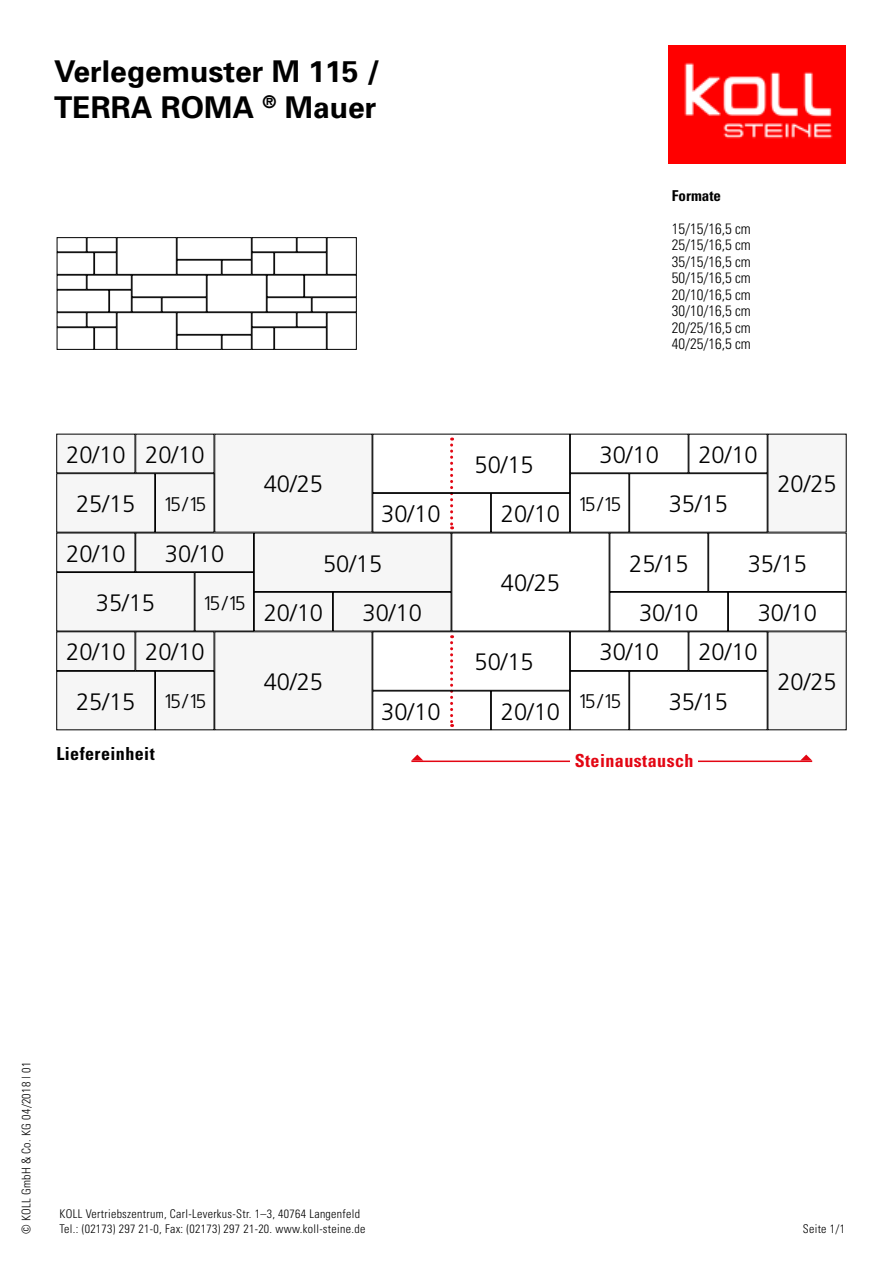
<style>
.page{position:relative;width:893px;height:1263px;background:#fff}
.page>*{position:absolute;margin:0;border:0;box-sizing:border-box;transform-origin:0 0}
.t1{font:700 30px/36px "Univers";color:#000}
.t2{font:300 23.7px "Frutiger";color:#000}
.t3{font:300 19.8px "Frutiger";letter-spacing:-.2em;color:#000}
.t4{font:700 condensed 18px "Univers";letter-spacing:.025em;color:#e30613}
.t5{font:700 condensed 18px "Univers";letter-spacing:.025em;color:#000}
.t6{font:300 condensed 15px/16.5px "Univers";color:#000;text-align:justify}
.t7{font:700 condensed 15px "Univers";color:#000}
.t8{font:300 condensed 12px "Univers";letter-spacing:.025em;color:#000}
</style>
<div class="page">
<img style="left:668px;top:45px;width:177px;height:119px">
<div style="left:57px;top:632px;width:78px;height:38px;background:#f6f6f6"></div>
<div style="left:56px;top:631px;width:79px;height:40px;border:1px solid #000"></div>
<div style="left:57px;top:434px;width:78px;height:39px;background:#f6f6f6"></div>
<div style="left:57px;top:533px;width:78px;height:39px;background:#f6f6f6"></div>
<div style="left:254px;top:592px;width:79px;height:39px;background:#f6f6f6"></div>
<div style="left:254px;top:592px;width:79px;height:39px;border:1px solid #000"></div>
<div style="left:491px;top:691px;width:79px;height:39px;border:1px solid #000"></div>
<div style="left:491px;top:493px;width:79px;height:39px;border:1px solid #000"></div>
<div style="left:688px;top:631px;width:79px;height:40px;border:1px solid #000"></div>
<div style="left:136px;top:632px;width:78px;height:38px;background:#f6f6f6"></div>
<div style="left:135px;top:631px;width:79px;height:40px;border:1px solid #000"></div>
<div style="left:136px;top:434px;width:78px;height:39px;background:#f6f6f6"></div>
<div style="left:136px;top:533px;width:118px;height:39px;background:#f6f6f6"></div>
<div style="left:333px;top:592px;width:118px;height:39px;background:#f6f6f6"></div>
<div style="left:333px;top:592px;width:118px;height:39px;border:1px solid #000"></div>
<div style="left:609px;top:592px;width:119px;height:39px;border:1px solid #000"></div>
<div style="left:372px;top:493px;width:119px;height:39px;border:1px solid #000"></div>
<div style="left:570px;top:631px;width:118px;height:40px;border:1px solid #000"></div>
<div style="left:728px;top:592px;width:119px;height:39px;border:1px solid #000"></div>
<div style="left:57px;top:572px;width:137px;height:59px;background:#f6f6f6"></div>
<div style="left:56px;top:572px;width:139px;height:59px;border:1px solid #000"></div>
<div style="left:629px;top:671px;width:138px;height:59px;border:1px solid #000"></div>
<div style="left:629px;top:473px;width:138px;height:59px;border:1px solid #000"></div>
<div style="left:609px;top:533px;width:99px;height:59px;border:1px solid #000"></div>
<div style="left:708px;top:533px;width:139px;height:59px;border:1px solid #000"></div>
<div style="left:254px;top:533px;width:197px;height:58px;background:#f6f6f6"></div>
<div style="left:254px;top:533px;width:197px;height:59px;border:1px solid #000"></div>
<div style="left:372px;top:631px;width:198px;height:60px;border:1px solid #000"></div>
<div style="left:372px;top:434px;width:198px;height:59px;border:1px solid #000"></div>
<div style="left:768px;top:632px;width:78px;height:98px;background:#f6f6f6"></div>
<div style="left:768px;top:434px;width:78px;height:98px;background:#f6f6f6"></div>
<div style="left:215px;top:632px;width:157px;height:98px;background:#f6f6f6"></div>
<div style="left:215px;top:434px;width:157px;height:98px;background:#f6f6f6"></div>
<div style="left:57px;top:671px;width:98px;height:59px;background:#f6f6f6"></div>
<div style="left:56px;top:671px;width:99px;height:59px;border:1px solid #000"></div>
<div style="left:57px;top:474px;width:98px;height:58px;background:#f6f6f6"></div>
<div style="left:56px;top:473px;width:99px;height:59px;border:1px solid #000"></div>
<div style="left:155px;top:671px;width:59px;height:59px;background:#f6f6f6"></div>
<div style="left:155px;top:671px;width:59px;height:59px;border:1px solid #000"></div>
<div style="left:155px;top:474px;width:59px;height:58px;background:#f6f6f6"></div>
<div style="left:155px;top:473px;width:59px;height:59px;border:1px solid #000"></div>
<div style="left:195px;top:572px;width:59px;height:59px;background:#f6f6f6"></div>
<div style="left:195px;top:572px;width:59px;height:59px;border:1px solid #000"></div>
<div style="left:570px;top:671px;width:59px;height:59px;border:1px solid #000"></div>
<div style="left:570px;top:473px;width:59px;height:59px;border:1px solid #000"></div>
<svg style="left:450px;top:635px;width:3px;height:92px"></svg>
<svg style="left:450px;top:438px;width:3px;height:91px"></svg>
<hr style="left:411px;top:760px;width:401px;height:2px;background:#e30613">
<svg style="left:412px;top:754px;width:11px;height:6px"></svg>
<svg style="left:801px;top:754px;width:11px;height:6px"></svg>
<div style="left:570px;top:747px;width:128px;height:25px;background:#fff"></div>
<div style="left:57px;top:312px;width:30px;height:15px;border:1px solid #000"></div>
<div style="left:57px;top:237px;width:30px;height:15px;border:1px solid #000"></div>
<div style="left:57px;top:275px;width:30px;height:15px;border:1px solid #000"></div>
<div style="left:132px;top:297px;width:30px;height:15px;border:1px solid #000"></div>
<div style="left:222px;top:335px;width:30px;height:15px;border:1px solid #000"></div>
<div style="left:222px;top:260px;width:30px;height:15px;border:1px solid #000"></div>
<div style="left:297px;top:312px;width:30px;height:15px;border:1px solid #000"></div>
<div style="left:297px;top:237px;width:30px;height:15px;border:1px solid #000"></div>
<div style="left:87px;top:312px;width:30px;height:15px;border:1px solid #000"></div>
<div style="left:87px;top:237px;width:30px;height:15px;border:1px solid #000"></div>
<div style="left:87px;top:275px;width:45px;height:15px;border:1px solid #000"></div>
<div style="left:162px;top:297px;width:45px;height:15px;border:1px solid #000"></div>
<div style="left:267px;top:297px;width:45px;height:15px;border:1px solid #000"></div>
<div style="left:177px;top:335px;width:45px;height:15px;border:1px solid #000"></div>
<div style="left:177px;top:260px;width:45px;height:15px;border:1px solid #000"></div>
<div style="left:252px;top:312px;width:45px;height:15px;border:1px solid #000"></div>
<div style="left:252px;top:237px;width:45px;height:15px;border:1px solid #000"></div>
<div style="left:312px;top:297px;width:45px;height:15px;border:1px solid #000"></div>
<div style="left:274px;top:327px;width:53px;height:23px;border:1px solid #000"></div>
<div style="left:274px;top:252px;width:53px;height:23px;border:1px solid #000"></div>
<div style="left:304px;top:275px;width:53px;height:22px;border:1px solid #000"></div>
<div style="left:177px;top:312px;width:75px;height:23px;border:1px solid #000"></div>
<div style="left:177px;top:237px;width:75px;height:23px;border:1px solid #000"></div>
<div style="left:327px;top:312px;width:30px;height:38px;border:1px solid #000"></div>
<div style="left:327px;top:237px;width:30px;height:38px;border:1px solid #000"></div>
<div style="left:117px;top:312px;width:60px;height:38px;border:1px solid #000"></div>
<div style="left:117px;top:237px;width:60px;height:38px;border:1px solid #000"></div>
<div style="left:57px;top:327px;width:37px;height:23px;border:1px solid #000"></div>
<div style="left:57px;top:252px;width:37px;height:23px;border:1px solid #000"></div>
<div style="left:94px;top:327px;width:23px;height:23px;border:1px solid #000"></div>
<div style="left:94px;top:252px;width:23px;height:23px;border:1px solid #000"></div>
<div style="left:109px;top:290px;width:23px;height:22px;border:1px solid #000"></div>
<div style="left:252px;top:327px;width:22px;height:23px;border:1px solid #000"></div>
<div style="left:252px;top:252px;width:22px;height:23px;border:1px solid #000"></div>
<p class="t1" style="left:54px;top:52px;width:328px">Verlegemuster M 115 /<br>TERRA ROMA <sup>®</sup> Mauer</p>
<p class="t7" style="left:672px;top:186px;width:51px">Formate</p>
<p class="t6" style="left:672px;top:220px;width:81px">15/15/16,5 cm 25/15/16,5 cm 35/15/16,5 cm 50/15/16,5 cm 20/10/16,5 cm 30/10/16,5 cm 20/25/16,5 cm 40/25/16,5 cm</p>
<p class="t2" style="left:66px;top:441px;width:61px">20/10</p>
<p class="t2" style="left:145px;top:441px;width:61px">20/10</p>
<p class="t2" style="left:76px;top:491px;width:61px">25/15</p>
<p class="t3" style="left:163px;top:493px;width:45px">15 / 15</p>
<p class="t2" style="left:264px;top:471px;width:61px">40/25</p>
<p class="t2" style="left:381px;top:500px;width:61px">30/10</p>
<p class="t2" style="left:474px;top:451px;width:61px">50/15</p>
<p class="t2" style="left:501px;top:500px;width:61px">20/10</p>
<p class="t2" style="left:600px;top:441px;width:61px">30/10</p>
<p class="t2" style="left:698px;top:441px;width:61px">20/10</p>
<p class="t3" style="left:578px;top:493px;width:45px">15 / 15</p>
<p class="t2" style="left:669px;top:491px;width:61px">35/15</p>
<p class="t2" style="left:777px;top:471px;width:61px">20/25</p>
<p class="t2" style="left:66px;top:540px;width:61px">20/10</p>
<p class="t2" style="left:165px;top:540px;width:61px">30/10</p>
<p class="t2" style="left:96px;top:589px;width:61px">35/15</p>
<p class="t3" style="left:203px;top:591px;width:45px">15 / 15</p>
<p class="t2" style="left:66px;top:639px;width:61px">20/10</p>
<p class="t2" style="left:145px;top:639px;width:61px">20/10</p>
<p class="t2" style="left:76px;top:688px;width:61px">25/15</p>
<p class="t3" style="left:163px;top:690px;width:45px">15 / 15</p>
<p class="t5" style="left:56px;top:742px;width:100px">Liefereinheit</p>
<p class="t2" style="left:323px;top:550px;width:61px">50/15</p>
<p class="t2" style="left:629px;top:550px;width:61px">25/15</p>
<p class="t2" style="left:748px;top:550px;width:61px">35/15</p>
<p class="t2" style="left:264px;top:599px;width:61px">20/10</p>
<p class="t2" style="left:264px;top:668px;width:61px">40/25</p>
<p class="t2" style="left:501px;top:570px;width:61px">40/25</p>
<p class="t2" style="left:363px;top:599px;width:61px">30/10</p>
<p class="t2" style="left:639px;top:599px;width:61px">30/10</p>
<p class="t2" style="left:758px;top:599px;width:61px">30/10</p>
<p class="t2" style="left:381px;top:698px;width:61px">30/10</p>
<p class="t2" style="left:474px;top:649px;width:61px">50/15</p>
<p class="t2" style="left:501px;top:698px;width:61px">20/10</p>
<p class="t2" style="left:600px;top:639px;width:61px">30/10</p>
<p class="t2" style="left:698px;top:639px;width:61px">20/10</p>
<p class="t3" style="left:578px;top:690px;width:45px">15 / 15</p>
<p class="t2" style="left:669px;top:688px;width:61px">35/15</p>
<p class="t4" style="left:575px;top:749px;width:120px">Steinaustausch</p>
<p class="t2" style="left:777px;top:668px;width:61px">20/25</p>
<p class="t8" style="left:19px;top:1234px;width:174px;rotate:-90deg">© KOLL GmbH &amp; Co. KG 04/2018 | 01</p>
<p class="t8" style="left:60px;top:1207px;width:302px">KOLL Vertriebszentrum, Carl-Leverkus-Str. 1–3, 40764 Langenfeld</p>
<p class="t8" style="left:60px;top:1222px;width:307px">Tel.: (02173) 297 21-0, Fax: (02173) 297 21-20. www.koll-steine.de</p>
<p class="t8" style="left:803px;top:1221px;width:44px">Seite 1/1</p>
</div>
